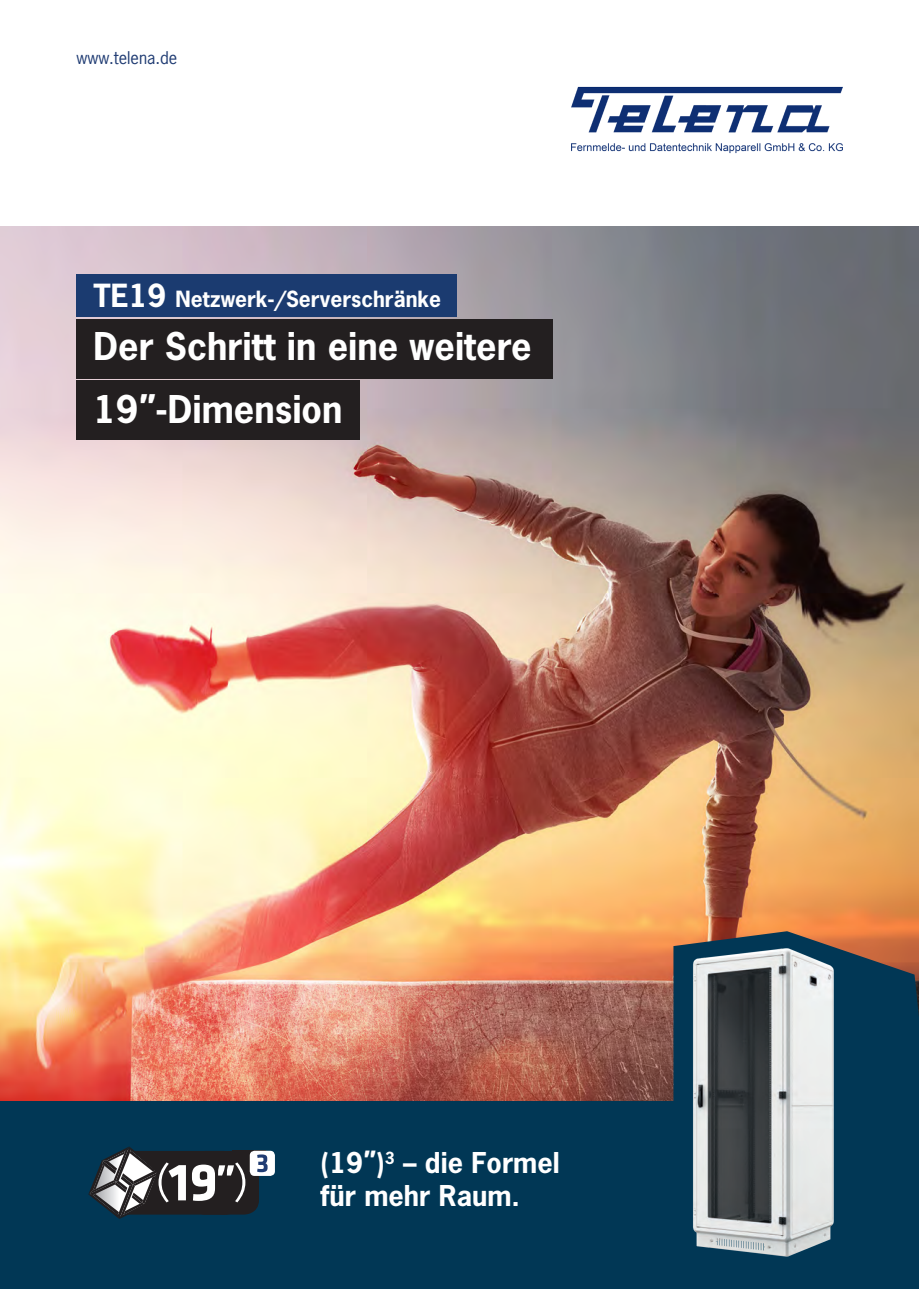
<style>
.page{position:relative;width:919px;height:1289px;background:#fff}
.page>*{position:absolute;margin:0;border:0;box-sizing:border-box;transform-origin:0 0}
.t1{font:700 36px/63px "News Gothic Std";color:#fff}
.t2{font:700 27px "News Gothic Std";color:#fff}
.t3{font:700 21px "News Gothic Std";color:#fff}
.t4{font:16.5px "News Gothic Std";color:#203c73}
.s1{font-size:30px}
.s2{font-family:"Arial"}
</style>
<div class="page">
<img style="left:0;top:226px;width:918px;height:875px">
<div style="left:0;top:1101px;width:918px;height:187px;background:#013755"></div>
<div style="left:77px;top:319px;width:476px;height:59px;background:#231f20"></div>
<div style="left:77px;top:274px;width:380px;height:43px;background:#1b3b70"></div>
<div style="left:77px;top:381px;width:283px;height:59px;background:#231f20"></div>
<div style="left:250px;top:1150px;width:25px;height:25px;background:#fff;border-radius:5px"></div>
<svg style="left:88px;top:1146px;width:179px;height:72px"></svg>
<svg style="left:673px;top:931px;width:245px;height:170px;background:#524e4d"></svg>
<img style="left:650px;top:946px;width:235px;height:311px">
<img style="left:572px;top:86px;width:270px;height:68px">
<p class="t4" style="left:77px;top:47px;width:102px">www.telena.de</p>
<p class="t3" style="left:94px;top:285px;width:349px"><span class="s1">TE19</span> Netzwerk-/Serverschränke</p>
<p class="t1" style="left:94px;top:314px;width:439px">Der Schritt in eine weitere<br>19<span class="s2">″</span>-Dimension</p>
<p class="t2" style="left:320px;top:1144px;width:241px">(19<span class="s2">″</span>)<sup>3</sup> – die Formel</p>
<p class="t2" style="left:320px;top:1177px;width:201px">für mehr Raum.</p>
</div>
